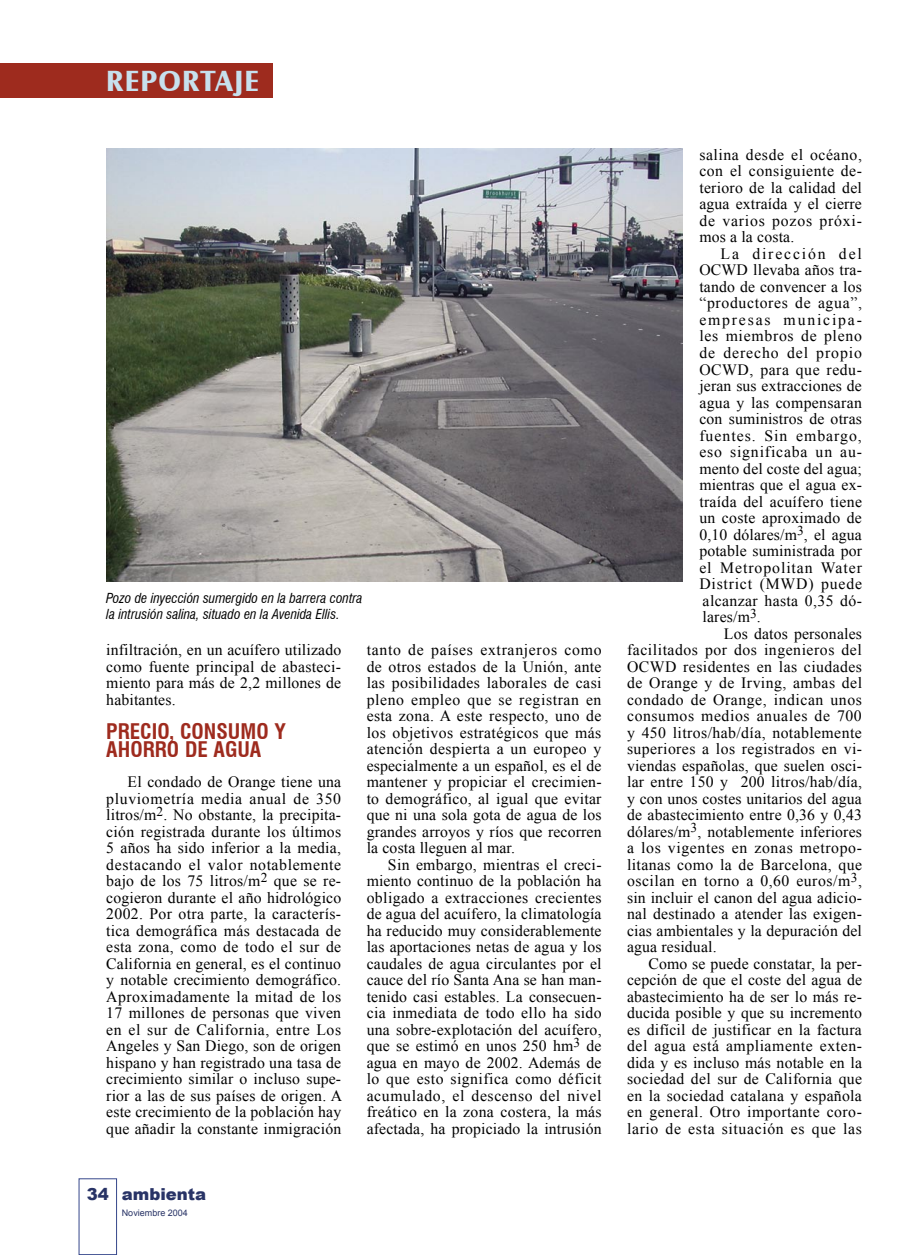
<style>
.page{position:relative;width:913px;height:1255px;background:#fff}
.page>*{position:absolute;margin:0;border:0;box-sizing:border-box;transform-origin:0 0}
.t1{font:700 30px "Castle T";letter-spacing:.04em;color:#c7e0ed}
.Ladillo{font:700 condensed 21px/18px "Swiss 721 BT";color:#9e2b1e}
.t2{font:900 16.5px "Arial";color:#283366}
.Texto_general-OK{font:15.75px/16.5px "Times New Roman";letter-spacing:.01em;color:#000;text-align:justify}
.Pié_de_foto{font:italic condensed 13.5px/16.2px "Swiss 721 BT";color:#000}
.t3{font:9px "Arial";color:#283366}
</style>
<div class="page">
<div style="left:79px;top:1178px;width:38px;height:76px;border:1px solid #36478b"></div>
<div style="left:0;top:64px;width:272px;height:34px;background:#9e2b1e"></div>
<img style="left:106px;top:149px;width:576px;height:432px">
<h1 class="t1" style="left:106px;top:64px;width:154px">REPORTAJE</h1>
<p class="Pié_de_foto" style="left:106px;top:590px;width:258px">Pozo de inyección sumergido en la barrera contra la intrusión salina, situado en la Avenida Ellis.</p>
<p class="Texto_general-OK" style="left:106px;top:641px;width:236px">infiltración, en un acuífero utilizado como fuente principal de abasteci&shy;miento para más de 2,2 millones de habitantes.</p>
<p class="Ladillo" style="left:106px;top:722px;width:181px">PRECIO, CONSUMO Y<br>AHORRO DE AGUA</p>
<p class="Texto_general-OK" style="left:106px;top:773px;width:237px;text-indent:21px">El condado de Orange tiene una pluviometría media anual de 350 litros/m<sup>2</sup>. No obstante, la precipita&shy;ción registrada durante los últimos 5 años ha sido inferior a la media, destacando el valor notablemente bajo de los 75 litros/m<sup>2</sup> que se re&shy;cogieron durante el año hidrológico 2002. Por otra parte, la caracterís&shy;tica demográfica más destacada de esta zona, como de todo el sur de California en general, es el continuo y notable crecimiento demográfico.<br>Aproximadamente la mitad de los 17 millones de personas que viven en el sur de California, entre Los Angeles y San Diego, son de origen hispano y han registrado una tasa de crecimiento similar o incluso supe&shy;rior a las de sus países de origen. A este crecimiento de la población hay que añadir la constante inmigración</p>
<p class="Texto_general-OK" style="left:367px;top:641px;width:236px">tanto de países extranjeros como de otros estados de la Unión, ante las posibilidades laborales de casi pleno empleo que se registran en esta zona. A este respecto, uno de los objetivos estratégicos que más atención despierta a un europeo y especialmente a un español, es el de mantener y propiciar el crecimien&shy;to demográfico, al igual que evitar que ni una sola gota de agua de los grandes arroyos y ríos que recorren la costa lleguen al mar.</p>
<p class="Texto_general-OK" style="left:367px;top:856px;width:236px;text-indent:21px">Sin embargo, mientras el creci&shy;miento continuo de la población ha obligado a extracciones crecientes de agua del acuífero, la climatología ha reducido muy considerablemente las aportaciones netas de agua y los caudales de agua circulantes por el cauce del río Santa Ana se han man&shy;tenido casi estables. La consecuen&shy;cia inmediata de todo ello ha sido una sobre-explotación del acuífero, que se estimó en unos 250 hm<sup>3</sup> de agua en mayo de 2002. Además de lo que esto significa como déficit acumulado, el descenso del nivel freático en la zona costera, la más afectada, ha propiciado la intrusión</p>
<p class="t2" style="left:87px;top:1181px;width:24px">34</p>
<p class="t2" style="left:122px;top:1181px;width:86px">ambienta</p>
<p class="t3" style="left:122px;top:1207px;width:68px">Noviembre 2004</p>
<p class="Texto_general-OK" style="left:699px;top:146px;width:164px">salina desde el océano, con el consiguiente de&shy;terioro de la calidad del agua extraída y el cierre de varios pozos próxi&shy;mos a la costa.</p>
<p class="Texto_general-OK" style="left:699px;top:245px;width:164px;text-indent:21px">La dirección del OCWD llevaba años tra&shy;tando de convencer a los “productores de agua”, empresas municipa&shy;les miembros de pleno de derecho del propio OCWD, para que redu&shy;jeran sus extracciones de agua y las compensaran con suministros de otras fuentes. Sin embargo, eso significaba un au&shy;mento del coste del agua; mientras que el agua ex&shy;traída del acuífero tiene un coste aproximado de 0,10 dólares/m<sup>3</sup>, el agua potable suministrada por el Metropolitan Water District (MWD) puede alcanzar hasta 0,35 dó&shy;lares/m<sup>3</sup>.</p>
<p class="Texto_general-OK" style="left:627px;top:625px;width:237px;text-indent:97px">Los datos personales facilitados por dos ingenieros del OCWD residentes en las ciudades de Orange y de Irving, ambas del condado de Orange, indican unos consumos medios anuales de 700 y 450 litros/hab/día, notablemente superiores a los registrados en vi&shy;viendas españolas, que suelen osci&shy;lar entre 150 y 200 litros/hab/día, y con unos costes unitarios del agua de abastecimiento entre 0,36 y 0,43 dólares/m<sup>3</sup>, notablemente inferiores a los vigentes en zonas metropo&shy;litanas como la de Barcelona, que oscilan en torno a 0,60 euros/m<sup>3</sup>, sin incluir el canon del agua adicio&shy;nal destinado a atender las exigen&shy;cias ambientales y la depuración del agua residual.</p>
<p class="Texto_general-OK" style="left:627px;top:955px;width:236px;text-indent:21px">Como se puede constatar, la per&shy;cepción de que el coste del agua de abastecimiento ha de ser lo más re&shy;ducida posible y que su incremento es difícil de justificar en la factura del agua está ampliamente exten&shy;dida y es incluso más notable en la sociedad del sur de California que en la sociedad catalana y española en general. Otro importante coro&shy;lario de esta situación es que las</p>
</div>
